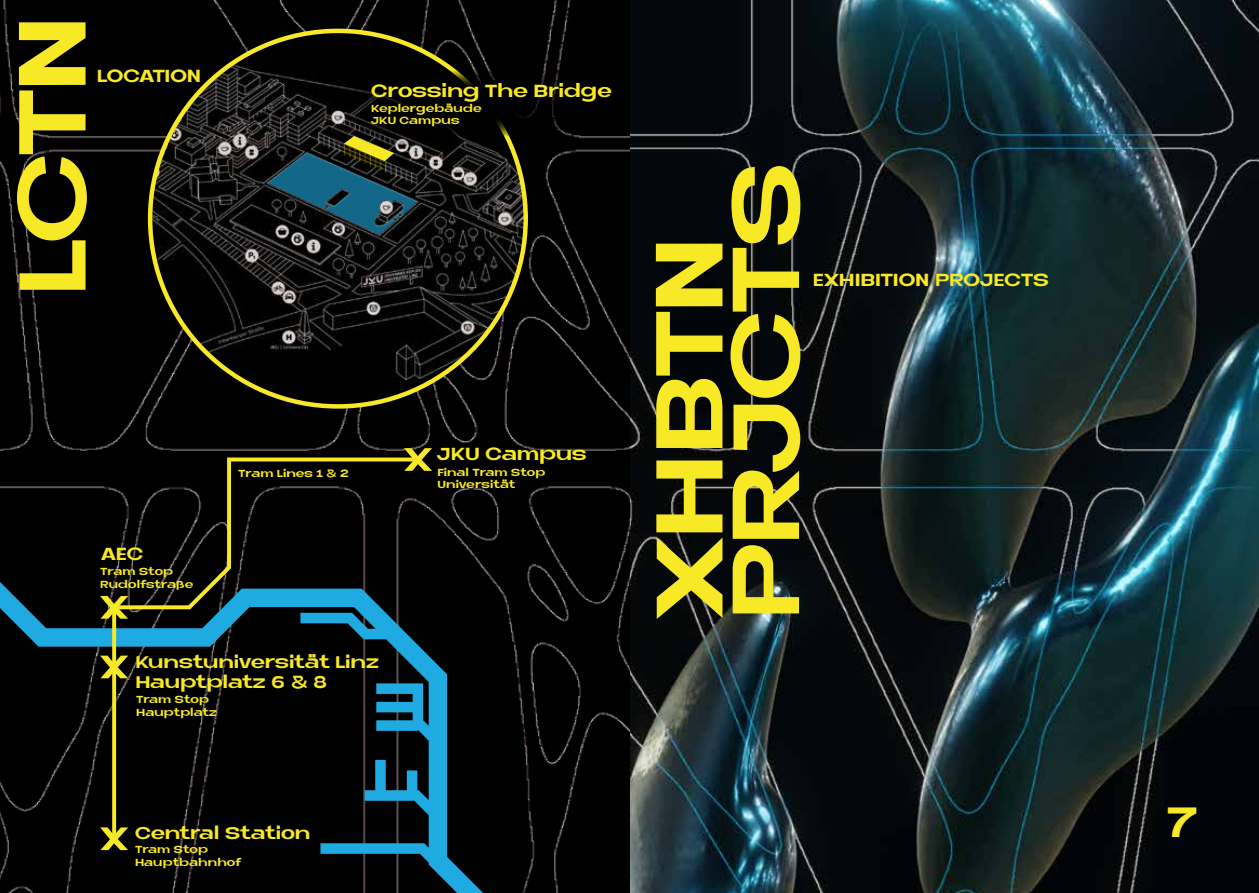
<style>
.page{position:relative;width:1259px;height:893px;background:#fff}
.page>*{position:absolute;margin:0;border:0;box-sizing:border-box;transform-origin:0 0}
.t1{font:700 97.5px/76.5px "Neue Metana";letter-spacing:-.035em;color:#f8e926}
.t2{font:700 43.5px "Neue Metana";color:#f8e926}
.t3{font:700 18px "Neue Metana";letter-spacing:-.005em;color:#f8e926}
.t4{font:700 17.25px/20.2px "Neue Metana";letter-spacing:-.005em;color:#f8e926}
.t5{font:700 10.5px/12.6px "Neue Metana";letter-spacing:.01em;color:#f8e926}
</style>
<div class="page">
<img style="left:629px;top:0;width:630px;height:893px">
<img style="left:0;top:0;width:629px;height:893px">
<svg style="left:0;top:582px;width:483px;height:311px;background:#05171d"></svg>
<svg style="left:100px;top:827px;width:28px;height:23px"></svg>
<svg style="left:100px;top:656px;width:12px;height:22px"></svg>
<svg style="left:100px;top:596px;width:12px;height:23px"></svg>
<svg style="left:404px;top:448px;width:28px;height:23px"></svg>
<svg style="left:112px;top:457px;width:306px;height:382px;background:#0b1616"></svg>
<img style="left:151px;top:31px;width:375px;height:374px;border-radius:187px">
<div style="left:341px;top:71px;width:272px;height:65px;background:#000"></div>
<div style="left:361px;top:102px;width:131px;height:47px;background:#000"></div>
<svg style="left:268px;top:136px;width:149px;height:99px;background:#243e41"></svg>
<h1 class="t1" style="left:10px;top:297px;width:283px;rotate:-90deg">LCTN</h1>
<h3 class="t3" style="left:97px;top:64px;width:106px">LOCATION</h3>
<h3 class="t3" style="left:371px;top:78px;width:242px">Crossing The Bridge</h3>
<p class="t5" style="left:371px;top:102px;width:112px">Keplergebäude<br>JKU Campus</p>
<h3 class="t3" style="left:101px;top:542px;width:44px">AEC</h3>
<p class="t5" style="left:100px;top:565px;width:94px">Tram Stop<br>Rudolfstraße</p>
<p class="t5" style="left:238px;top:466px;width:112px">Tram Lines 1 &amp; 2</p>
<h3 class="t4" style="left:135px;top:651px;width:245px">Kunstuniversität Linz<br>Hauptplatz 6 &amp; 8</h3>
<p class="t5" style="left:136px;top:693px;width:82px">Tram Stop<br>Hauptplatz</p>
<h3 class="t4" style="left:135px;top:822px;width:177px">Central Station</h3>
<p class="t5" style="left:135px;top:843px;width:107px">Tram Stop<br>Hauptbahnhof</p>
<h3 class="t3" style="left:437px;top:442px;width:151px">JKU Campus</h3>
<p class="t5" style="left:437px;top:465px;width:109px">Final Tram Stop<br>Universität</p>
<h1 class="t1" style="left:647px;top:620px;width:460px;rotate:-90deg">XHBTN<br>PRJCTS</h1>
<h3 class="t3" style="left:812px;top:267px;width:238px">EXHIBITION PROJECTS</h3>
<h2 class="t2" style="left:1165px;top:792px;width:35px">7</h2>
</div>
